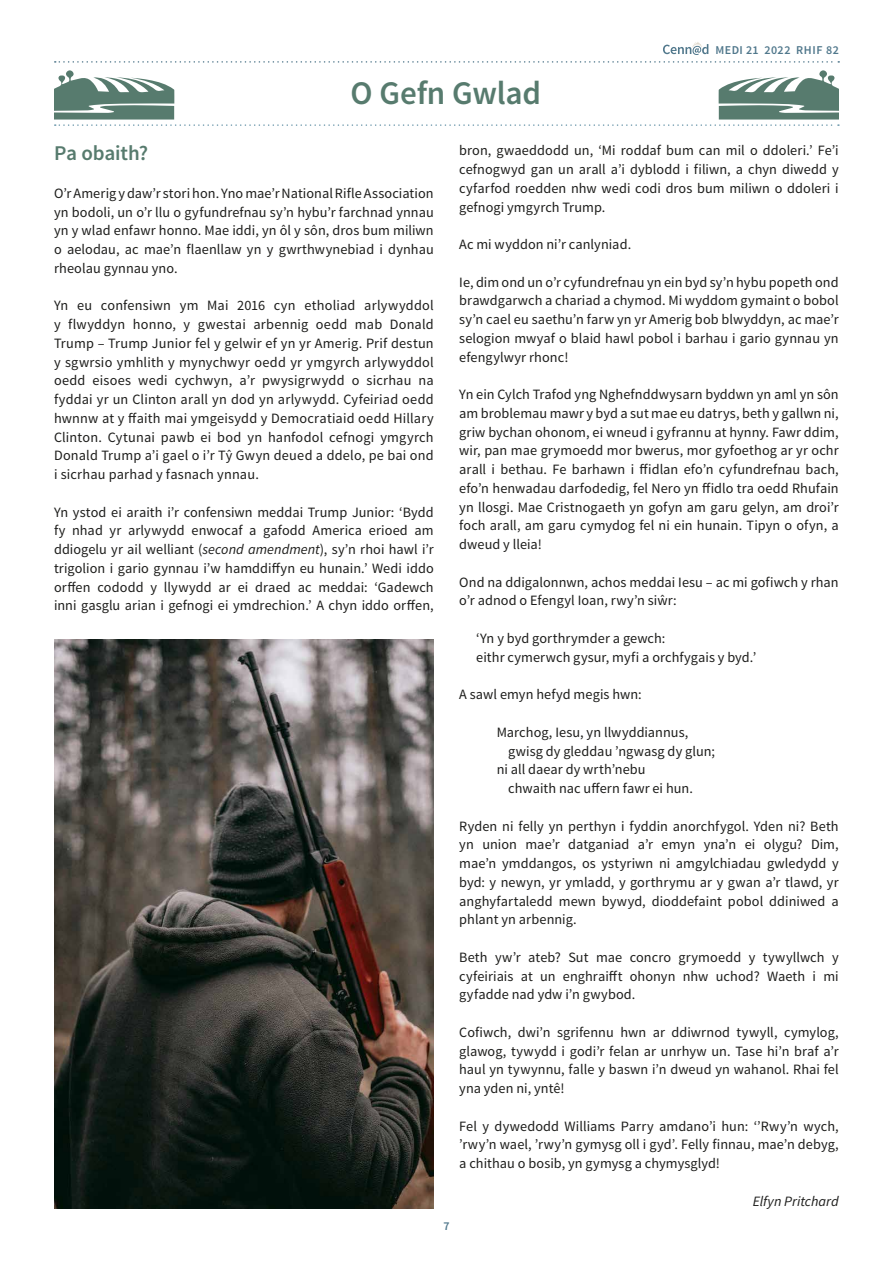
<style>
.page{position:relative;width:893px;height:1263px;background:#fff}
.page>*{position:absolute;margin:0;border:0;box-sizing:border-box;transform-origin:0 0}
.t1{font:600 33px "Source Sans Pro";letter-spacing:-.005em;color:#577b6e}
.t2{font:600 21px "Source Sans Pro";letter-spacing:-.005em;color:#577b6e}
.t3{font:14.25px/18.8px "Source Sans Pro";letter-spacing:.005em;color:#1d1d1b;text-align:justify}
.t4{font:italic 14.25px "Source Sans Pro";color:#1d1d1b}
.t5{font:600 12px "Source Sans Pro";letter-spacing:.04em;color:#51788c}
.s1{font-style:italic}
</style>
<div class="page">
<svg style="left:663px;top:42px;width:45px;height:13px"></svg>
<svg style="left:55px;top:61px;width:784px;height:2px"></svg>
<svg style="left:54px;top:70px;width:785px;height:56px"></svg>
<img style="left:54px;top:639px;width:380px;height:570px">
<h1 class="t1" style="left:351px;top:73px;width:192px">O Gefn Gwlad</h1>
<p class="t5" style="left:715px;top:42px;width:125px">MEDI 21 2022 RHIF 82</p>
<h2 class="t2" style="left:54px;top:140px;width:96px">Pa obaith?</h2>
<p class="t3" style="left:54px;top:184px;width:381px">O’r Amerig y daw’r stori hon. Yno mae’r National Rifle Association yn bodoli, un o’r llu o gyfundrefnau sy’n hybu’r farchnad ynnau yn y wlad enfawr honno. Mae iddi, yn ôl y sôn, dros bum miliwn o aelodau, ac mae’n flaenllaw yn y gwrthwynebiad i dynhau rheolau gynnau yno.</p>
<p class="t3" style="left:54px;top:296px;width:381px">Yn eu confensiwn ym Mai 2016 cyn etholiad arlywyddol y flwyddyn honno, y gwestai arbennig oedd mab Donald Trump – Trump Junior fel y gelwir ef yn yr Amerig. Prif destun y sgwrsio ymhlith y mynychwyr oedd yr ymgyrch arlywyddol oedd eisoes wedi cychwyn, a’r pwysigrwydd o sicrhau na fyddai yr un Clinton arall yn dod yn arlywydd. Cyfeiriad oedd hwnnw at y ffaith mai ymgeisydd y Democratiaid oedd Hillary Clinton. Cytunai pawb ei bod yn hanfodol cefnogi ymgyrch Donald Trump a’i gael o i’r Tŷ Gwyn deued a ddelo, pe bai ond i sicrhau parhad y fasnach ynnau.</p>
<p class="t3" style="left:54px;top:503px;width:381px">Yn ystod ei araith i’r confensiwn meddai Trump Junior: ‘Bydd fy nhad yr arlywydd enwocaf a gafodd America erioed am ddiogelu yr ail welliant (<span class="s1">second amendment</span>), sy’n rhoi hawl i’r trigolion i gario gynnau i’w hamddiffyn eu hunain.’ Wedi iddo orffen cododd y llywydd ar ei draed ac meddai: ‘Gadewch inni gasglu arian i gefnogi ei ymdrechion.’ A chyn iddo orffen,</p>
<p class="t5" style="left:443px;top:1218px;width:8px">7</p>
<p class="t3" style="left:459px;top:141px;width:381px">bron, gwaeddodd un, ‘Mi roddaf bum can mil o ddoleri.’ Fe’i cefnogwyd gan un arall a’i dyblodd i filiwn, a chyn diwedd y cyfarfod roedden nhw wedi codi dros bum miliwn o ddoleri i gefnogi ymgyrch Trump.</p>
<p class="t3" style="left:459px;top:235px;width:173px">Ac mi wyddon ni’r canlyniad.</p>
<p class="t3" style="left:459px;top:273px;width:381px">Ie, dim ond un o’r cyfundrefnau yn ein byd sy’n hybu popeth ond brawdgarwch a chariad a chymod. Mi wyddom gymaint o bobol sy’n cael eu saethu’n farw yn yr Amerig bob blwyddyn, ac mae’r selogion mwyaf o blaid hawl pobol i barhau i gario gynnau yn efengylwyr rhonc!</p>
<p class="t3" style="left:459px;top:385px;width:381px">Yn ein Cylch Trafod yng Nghefnddwysarn byddwn yn aml yn sôn am broblemau mawr y byd a sut mae eu datrys, beth y gallwn ni, griw bychan ohonom, ei wneud i gyfrannu at hynny. Fawr ddim, wir, pan mae grymoedd mor bwerus, mor gyfoethog ar yr ochr arall i bethau. Fe barhawn i ffidlan efo’n cyfundrefnau bach, efo’n henwadau darfodedig, fel Nero yn ffidlo tra oedd Rhufain yn llosgi. Mae Cristnogaeth yn gofyn am garu gelyn, am droi’r foch arall, am garu cymydog fel ni ein hunain. Tipyn o ofyn, a dweud y lleia!</p>
<p class="t3" style="left:459px;top:573px;width:381px">Ond na ddigalonnwn, achos meddai Iesu – ac mi gofiwch y rhan o’r adnod o Efengyl Ioan, rwy’n siŵr:</p>
<p class="t3" style="left:476px;top:629px;width:281px">‘Yn y byd gorthrymder a gewch:<br>eithr cymerwch gysur, myfi a orchfygais y byd.’</p>
<p class="t3" style="left:459px;top:685px;width:184px">A sawl emyn hefyd megis hwn:</p>
<p class="t3" style="left:497px;top:723px;width:193px">Marchog, Iesu, yn llwyddiannus,</p>
<p class="t3" style="left:508px;top:742px;width:208px">gwisg dy gleddau ’ngwasg dy glun;</p>
<p class="t3" style="left:497px;top:760px;width:151px">ni all daear dy wrth’nebu</p>
<p class="t3" style="left:508px;top:779px;width:186px">chwaith nac uffern fawr ei hun.</p>
<p class="t3" style="left:459px;top:817px;width:381px">Ryden ni felly yn perthyn i fyddin anorchfygol. Yden ni? Beth yn union mae’r datganiad a’r emyn yna’n ei olygu? Dim, mae’n ymddangos, os ystyriwn ni amgylchiadau gwledydd y byd: y newyn, yr ymladd, y gorthrymu ar y gwan a’r tlawd, yr anghyfartaledd mewn bywyd, dioddefaint pobol ddiniwed a phlant yn arbennig.</p>
<p class="t3" style="left:459px;top:948px;width:381px">Beth yw’r ateb? Sut mae concro grymoedd y tywyllwch y cyfeiriais at un enghraifft ohonyn nhw uchod? Waeth i mi gyfadde nad ydw i’n gwybod.</p>
<p class="t3" style="left:459px;top:1023px;width:381px">Cofiwch, dwi’n sgrifennu hwn ar ddiwrnod tywyll, cymylog, glawog, tywydd i godi’r felan ar unrhyw un. Tase hi’n braf a’r haul yn tywynnu, falle y baswn i’n dweud yn wahanol. Rhai fel yna yden ni, yntê!</p>
<p class="t3" style="left:459px;top:1117px;width:381px">Fel y dywedodd Williams Parry amdano’i hun: ‘’Rwy’n wych, ’rwy’n wael, ’rwy’n gymysg oll i gyd’. Felly finnau, mae’n debyg, a chithau o bosib, yn gymysg a chymysglyd!</p>
<p class="t4" style="left:753px;top:1192px;width:88px">Elfyn Pritchard</p>
</div>
